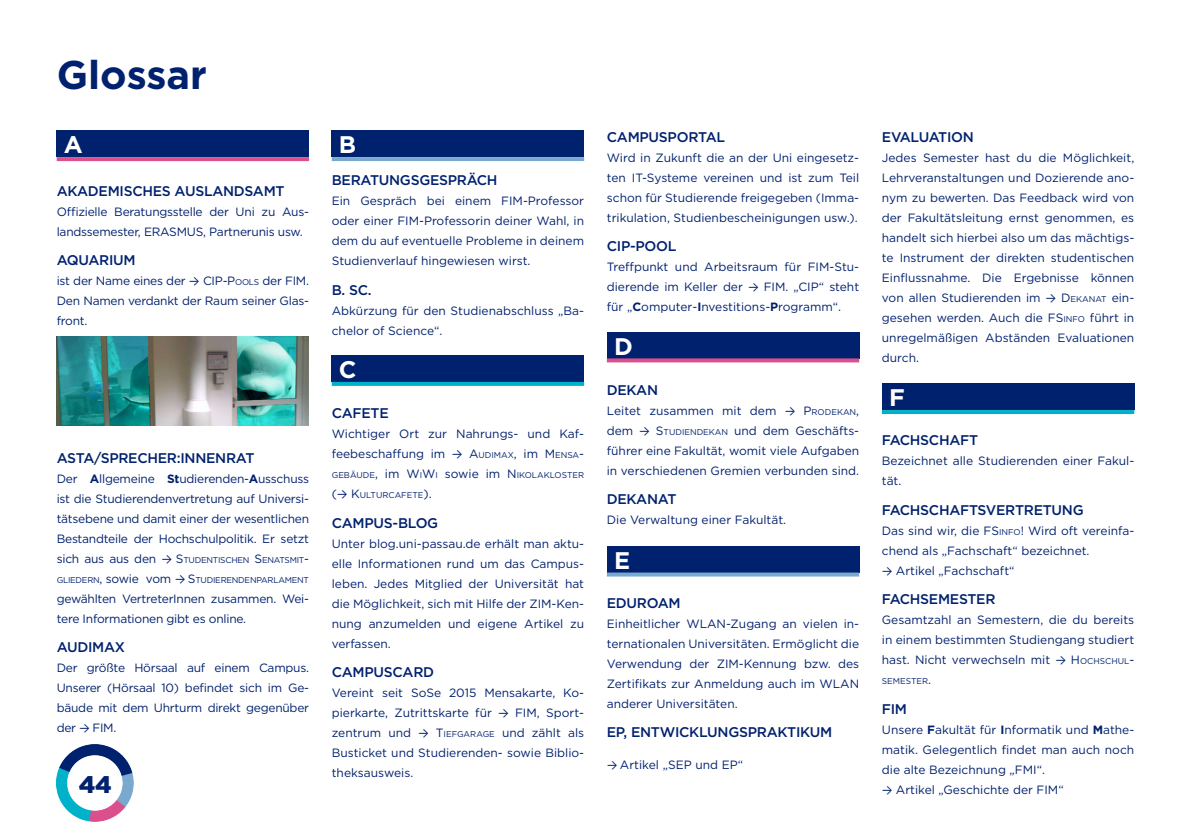
<style>
.page{position:relative;width:1191px;height:840px;background:#fff}
.page>*{position:absolute;margin:0;border:0;box-sizing:border-box;transform-origin:0 0}
.U1{font:700 40px "Gotham";color:#00216e}
.t1{font:700 24px "Gotham";color:#fff}
.t2{font:900 24px "Gotham";color:#00216e}
.Glossar_-_Überschrif{font:500 14px "Gotham";letter-spacing:-.02em;color:#00216e}
.Glossar_-_Beschreibu{font:12px/20px "Gotham";color:#00206d;text-align:justify}
.Glossar_-_Beschreibu-2{font:12px/20px "Gotham";letter-spacing:-.02em;color:#00206d}
.Glossar_-_Link{font:12px "Gotham";color:#00206d}
.Glossar_-_Beschreibu-3{font:8.4px "Gotham";letter-spacing:-.03em;color:#00206d}
.Glossar_-_Beschreibu-4{font:8.4px "Gotham";color:#00206d}
.s1{font-family:"Calibri"}
.s2{font-style:inherit}
.s3{font-size:8.4px}
.s4{font-weight:700}
.s5{font-size:12px}
.s6{font-family:"Calibri";font-size:12px}
</style>
<div class="page">
<img style="left:57px;top:336px;width:251px;height:89px">
<div style="left:332px;top:130px;width:252px;height:27px;background:#00216e"></div>
<hr style="left:332px;top:157px;width:252px;height:4px;background:#79a9cf">
<div style="left:57px;top:130px;width:252px;height:27px;background:#00216e"></div>
<svg style="left:57px;top:157px;width:252px;height:4px"></svg>
<div style="left:332px;top:355px;width:252px;height:26px;background:#00216e"></div>
<svg style="left:332px;top:381px;width:252px;height:4px"></svg>
<div style="left:607px;top:331px;width:252px;height:27px;background:#00216e"></div>
<svg style="left:607px;top:358px;width:252px;height:4px"></svg>
<div style="left:607px;top:545px;width:252px;height:27px;background:#00216e"></div>
<svg style="left:607px;top:572px;width:252px;height:4px"></svg>
<div style="left:882px;top:383px;width:252px;height:27px;background:#00216e"></div>
<hr style="left:882px;top:410px;width:252px;height:4px;background:#00b2c9">
<img style="left:57px;top:744px;width:77px;height:77px">
<p class="U1" style="left:57px;top:48px;width:152px">Glossar</p>
<p class="t1" style="left:64px;top:129px;width:20px">A</p>
<p class="t1" style="left:339px;top:129px;width:19px">B</p>
<p class="Glossar_-_Überschrif" style="left:57px;top:181px;width:229px">AKADEMISCHES AUSLANDSAMT</p>
<p class="Glossar_-_Beschreibu-2" style="left:57px;top:201px;width:254px">Offizielle Beratungsstelle der Uni zu Aus&shy;landssemester, ERASMUS, Partnerunis usw.</p>
<p class="Glossar_-_Überschrif" style="left:57px;top:251px;width:81px">AQUARIUM</p>
<p class="Glossar_-_Beschreibu" style="left:57px;top:270px;width:254px">ist der Name eines der <span class="s1">→</span> <span class="s2">CI P-P</span><span class="s3">OOLS</span> der FIM.<br>Den Namen verdankt der Raum seiner Glas&shy;front.</p>
<p class="Glossar_-_Überschrif" style="left:57px;top:448px;width:199px">ASTA/SPRECHER:INNENRAT</p>
<p class="Glossar_-_Beschreibu" style="left:57px;top:468px;width:254px">Der <span class="s4">A</span>llgemeine <span class="s4">St</span>udierenden-<span class="s4">A</span>usschuss ist die Studierendenvertretung auf Universi&shy;tätsebene und damit einer der wesentlichen Bestandteile der Hochschulpolitik. Er setzt</p>
<p class="Glossar_-_Beschreibu-3" style="left:57px;top:554px;width:254px"><span class="s5">sich aus aus den</span> <span class="s6">→</span> <span class="s5">S</span>TUDENTISCHEN <span class="s5">S</span> ENATSMIT<span class="s5">-</span></p>
<p class="Glossar_-_Beschreibu-3" style="left:57px;top:574px;width:254px">GLIEDERN<span class="s5">,</span> <span class="s5">sowie vom</span> <span class="s6">→</span> <span class="s5">S</span>TUDIERENDENPARLAMENT</p>
<p class="Glossar_-_Beschreibu-2" style="left:57px;top:588px;width:254px">gewählten VertreterInnen zusammen. Wei&shy;tere Informationen gibt es online.</p>
<p class="Glossar_-_Überschrif" style="left:57px;top:637px;width:70px">AUDIMAX</p>
<p class="Glossar_-_Beschreibu" style="left:57px;top:657px;width:254px">Der größte Hörsaal auf einem Campus.<br>Unserer (Hörsaal 10) befindet sich im Ge&shy;bäude mit dem Uhrturm direkt gegenüber der <span class="s1">→</span> FIM.</p>
<h2 class="t2" style="left:79px;top:767px;width:35px">44</h2>
<p class="Glossar_-_Überschrif" style="left:332px;top:171px;width:167px">BERATUNGSGESPRÄCH</p>
<p class="Glossar_-_Beschreibu" style="left:332px;top:191px;width:254px">Ein Gespräch bei einem FIM-Professor oder einer FIM-Professorin deiner Wahl, in dem du auf eventuelle Probleme in deinem Studienverlauf hingewiesen wirst.</p>
<p class="Glossar_-_Überschrif" style="left:332px;top:280px;width:41px">B. SC.</p>
<p class="Glossar_-_Beschreibu" style="left:332px;top:300px;width:254px">Abkürzung für den Studienabschluss „Ba&shy;chelor of Science“.</p>
<p class="t1" style="left:339px;top:353px;width:19px">C</p>
<p class="Glossar_-_Überschrif" style="left:332px;top:404px;width:59px">CAFETE</p>
<p class="Glossar_-_Beschreibu" style="left:332px;top:423px;width:254px">Wichtiger Ort zur Nahrungs- und Kaf&shy;feebeschaffung im <span class="s1">→</span> <span class="s2">A</span><span class="s3">UDIMAX</span>, im <span class="s2">M</span> <span class="s3">ENSA</span><span class="s2">-</span></p>
<p class="Glossar_-_Beschreibu-4" style="left:332px;top:469px;width:254px">GEBÄUDE<span class="s5">,</span> <span class="s5">im</span> <span class="s5">W</span>I<span class="s5">W</span>I <span class="s5">sowie im</span> <span class="s5">N</span> IKOLAKLOSTER</p>
<p class="Glossar_-_Beschreibu-4" style="left:332px;top:489px;width:101px"><span class="s5">(</span><span class="s6">→</span> <span class="s5">K</span>ULTURCAFETE<span class="s5">).</span></p>
<p class="Glossar_-_Überschrif" style="left:332px;top:513px;width:108px">CAMPUS-BLOG</p>
<p class="Glossar_-_Beschreibu" style="left:332px;top:533px;width:254px">Unter blog.uni-passau.de erhält man aktu&shy;elle Informationen rund um das Campus&shy;leben. Jedes Mitglied der Universität hat die Möglichkeit, sich mit Hilfe der ZIM-Ken&shy;nung anzumelden und eigene Artikel zu verfassen.</p>
<p class="Glossar_-_Überschrif" style="left:332px;top:662px;width:104px">CAMPUSCARD</p>
<p class="Glossar_-_Beschreibu" style="left:332px;top:682px;width:254px">Vereint seit SoSe 2015 Mensakarte, Ko&shy;pierkarte, Zutrittskarte für <span class="s1">→</span> FIM, Sport&shy;zentrum und <span class="s1">→</span> <span class="s2">T</span><span class="s3">IEFGARAGE</span> und zählt als Busticket und Studierenden- sowie Biblio&shy;theksausweis.</p>
<p class="Glossar_-_Überschrif" style="left:607px;top:127px;width:120px">CAMPUSPORTAL</p>
<p class="Glossar_-_Beschreibu" style="left:607px;top:147px;width:254px">Wird in Zukunft die an der Uni eingesetz&shy;ten IT-Systeme vereinen und ist zum Teil schon für Studierende freigegeben (Imma&shy;trikulation, Studienbescheinigungen usw.).</p>
<p class="Glossar_-_Überschrif" style="left:607px;top:237px;width:71px">CIP-POOL</p>
<p class="Glossar_-_Beschreibu" style="left:607px;top:256px;width:254px">Treffpunkt und Arbeitsraum für FIM-Stu&shy;dierende im Keller der <span class="s1">→</span> FIM. „CIP“ steht für „<span class="s4">C</span>omputer-<span class="s4">I</span>nvestitions-<span class="s4">P</span>rogramm“.</p>
<p class="t1" style="left:614px;top:330px;width:20px">D</p>
<p class="Glossar_-_Überschrif" style="left:607px;top:380px;width:53px">DEKAN</p>
<p class="Glossar_-_Beschreibu" style="left:607px;top:400px;width:254px">Leitet zusammen mit dem <span class="s1">→</span> <span class="s2">P</span><span class="s3">RODEKAN</span>, dem <span class="s1">→</span> <span class="s2">S</span><span class="s3">TUDIENDEKAN</span> und dem Geschäfts&shy;führer eine Fakultät, womit viele Aufgaben in verschiedenen Gremien verbunden sind.</p>
<p class="Glossar_-_Überschrif" style="left:607px;top:489px;width:71px">DEKANAT</p>
<p class="Glossar_-_Beschreibu" style="left:607px;top:509px;width:181px">Die Verwaltung einer Fakultät.</p>
<p class="t1" style="left:614px;top:544px;width:18px">E</p>
<p class="Glossar_-_Überschrif" style="left:607px;top:593px;width:75px">EDUROAM</p>
<p class="Glossar_-_Beschreibu" style="left:607px;top:612px;width:254px">Einheitlicher WLAN-Zugang an vielen in&shy;ternationalen Universitäten. Ermöglicht die Verwendung der ZIM-Kennung bzw. des Zertifikats zur Anmeldung auch im WLAN anderer Universitäten.</p>
<p class="Glossar_-_Überschrif" style="left:607px;top:722px;width:227px">EP, ENTWICKLUNGSPRAKTIKUM</p>
<p class="Glossar_-_Link" style="left:607px;top:756px;width:138px"><span class="s1">→</span> Artikel „SEP und EP“</p>
<p class="Glossar_-_Überschrif" style="left:882px;top:127px;width:93px">EVALUATION</p>
<p class="Glossar_-_Beschreibu" style="left:882px;top:147px;width:254px">Jedes Semester hast du die Möglichkeit, Lehrveranstaltungen und Dozierende ano&shy;nym zu bewerten. Das Feedback wird von der Fakultätsleitung ernst genommen, es handelt sich hierbei also um das mächtigs&shy;te Instrument der direkten studentischen Einflussnahme. Die Ergebnisse können von allen Studierenden im <span class="s1">→</span> <span class="s2">D</span> <span class="s3">EKANAT</span> ein&shy;gesehen werden. Auch die <span class="s2">FS</span> <span class="s3">INFO</span> führt in unregelmäßigen Abständen Evaluationen durch.</p>
<p class="t1" style="left:889px;top:381px;width:17px">F</p>
<p class="Glossar_-_Überschrif" style="left:882px;top:431px;width:98px">FACHSCHAFT</p>
<p class="Glossar_-_Beschreibu" style="left:882px;top:450px;width:254px">Bezeichnet alle Studierenden einer Fakul&shy;tät.</p>
<p class="Glossar_-_Überschrif" style="left:882px;top:500px;width:203px">FACHSCHAFTSVERTRETUNG</p>
<p class="Glossar_-_Beschreibu" style="left:882px;top:520px;width:254px">Das sind wir, die <span class="s2">FS</span> <span class="s3">INFO</span> ! Wird oft vereinfa&shy;chend als „Fachschaft“ bezeichnet.</p>
<p class="Glossar_-_Beschreibu" style="left:882px;top:560px;width:134px"><span class="s1">→</span> Artikel „Fachschaft“</p>
<p class="Glossar_-_Überschrif" style="left:882px;top:589px;width:115px">FACHSEMESTER</p>
<p class="Glossar_-_Beschreibu" style="left:882px;top:609px;width:254px">Gesamtzahl an Semestern, die du bereits in einem bestimmten Studiengang studiert hast. Nicht verwechseln mit <span class="s1">→</span> <span class="s2">H</span> <span class="s3">OCHSCHUL</span><span class="s2">-</span></p>
<p class="Glossar_-_Beschreibu-4" style="left:882px;top:675px;width:51px">SEMESTER<span class="s5">.</span></p>
<p class="Glossar_-_Überschrif" style="left:882px;top:699px;width:27px">FIM</p>
<p class="Glossar_-_Beschreibu" style="left:882px;top:718px;width:254px">Unsere <span class="s4">F</span>akultät für <span class="s4">I</span>nformatik und <span class="s4">M</span>athe&shy;matik. Gelegentlich findet man auch noch die alte Bezeichnung „FMI“.</p>
<p class="Glossar_-_Beschreibu" style="left:882px;top:778px;width:183px"><span class="s1">→</span> Artikel „Geschichte der FIM“</p>
</div>
